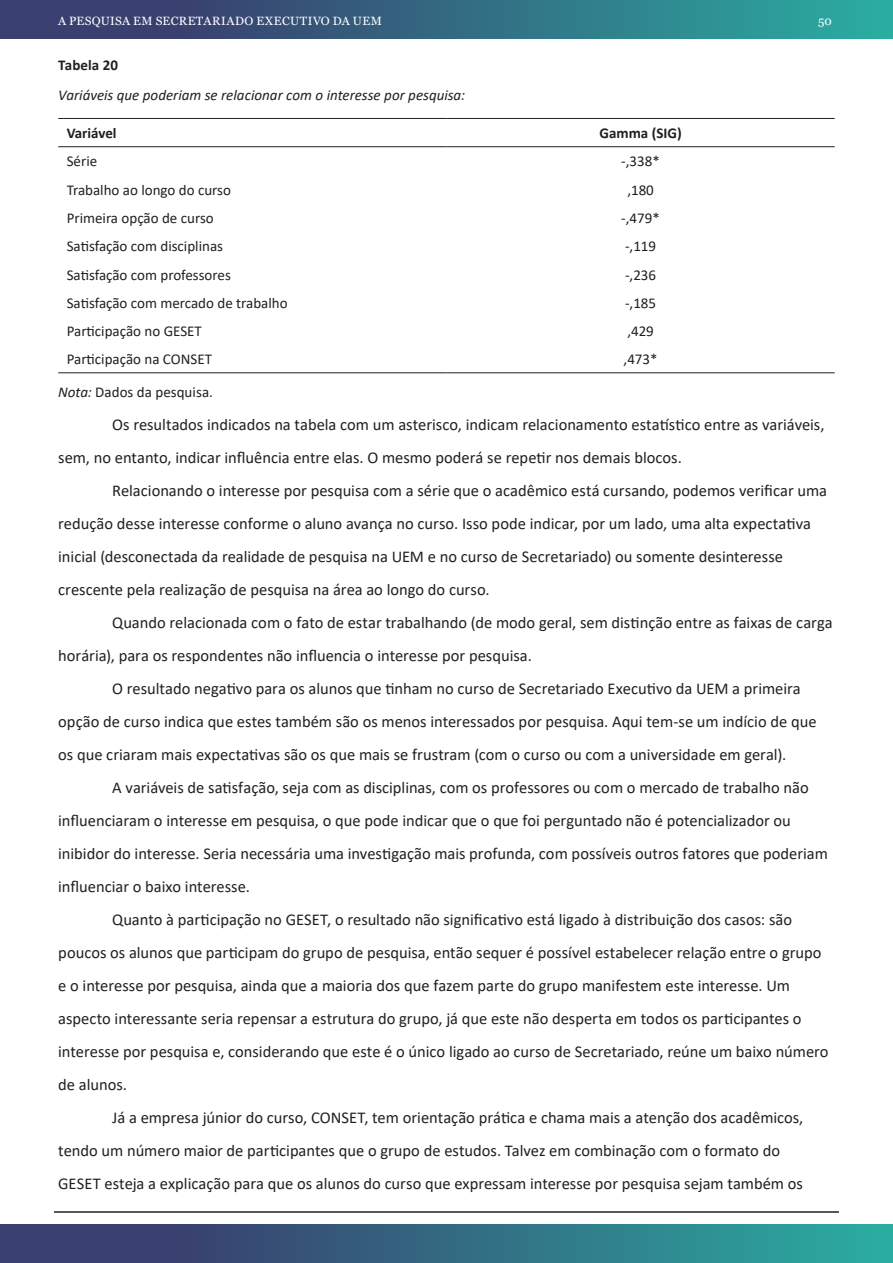
<style>
.page{position:relative;width:893px;height:1263px;background:#fff}
.page>*{position:absolute;margin:0;border:0;box-sizing:border-box;transform-origin:0 0}
.Paragrafo{font:16.5px/33px "Calibri";color:#231f20}
.Tabela_Nota{font:15px "Calibri";color:#231f20}
.Tabela_Titulo{font:italic 15px "Calibri";color:#231f20}
.Tabela_Numero{font:700 15px "Calibri";color:#231f20}
.t1{font:12px "Georgia";letter-spacing:.03em;color:#fff}
.s1{font-style:italic}
</style>
<div class="page">
<div style="left:0;top:0;width:893px;height:38px;background:linear-gradient(to right,#3b2e66,#2baaa0)"></div>
<div style="left:0;top:1225px;width:893px;height:38px;background:linear-gradient(to right,#3b2e66,#2baaa0)"></div>
<hr style="left:54px;top:1211px;width:785px;height:2px;background:#231f20">
<hr style="left:58px;top:118px;width:388px;height:1px;background:#231f20">
<hr style="left:446px;top:118px;width:389px;height:1px;background:#231f20">
<hr style="left:58px;top:146px;width:388px;height:1px;background:#231f20">
<hr style="left:446px;top:146px;width:389px;height:1px;background:#231f20">
<hr style="left:58px;top:373px;width:388px;height:1px;background:#231f20">
<hr style="left:446px;top:373px;width:389px;height:1px;background:#231f20">
<p class="t1" style="left:58px;top:13px;width:325px">A PESQUISA EM SECRETARIADO EXECUTIVO DA UEM</p>
<p class="t1" style="left:818px;top:13px;width:15px">50</p>
<p class="Tabela_Numero" style="left:58px;top:54px;width:61px">Tabela 20</p>
<p class="Tabela_Titulo" style="left:58px;top:84px;width:408px">Variáveis que poderiam se relacionar com o interesse por pesquisa:</p>
<p class="Tabela_Numero" style="left:67px;top:123px;width:51px">Variável</p>
<p class="Tabela_Numero" style="left:599px;top:123px;width:84px">Gamma (SIG)</p>
<p class="Tabela_Nota" style="left:67px;top:151px;width:32px">Série</p>
<p class="Tabela_Nota" style="left:621px;top:151px;width:40px">-,338*</p>
<p class="Tabela_Nota" style="left:67px;top:179px;width:166px">Trabalho ao longo do curso</p>
<p class="Tabela_Nota" style="left:627px;top:179px;width:28px">,180</p>
<p class="Tabela_Nota" style="left:67px;top:208px;width:149px">Primeira opção de curso</p>
<p class="Tabela_Nota" style="left:621px;top:208px;width:40px">-,479*</p>
<p class="Tabela_Nota" style="left:67px;top:236px;width:158px">Satisfação com disciplinas</p>
<p class="Tabela_Nota" style="left:625px;top:236px;width:33px">-,119</p>
<p class="Tabela_Nota" style="left:67px;top:264px;width:166px">Satisfação com professores</p>
<p class="Tabela_Nota" style="left:625px;top:264px;width:33px">-,236</p>
<p class="Tabela_Nota" style="left:67px;top:292px;width:222px">Satisfação com mercado de trabalho</p>
<p class="Tabela_Nota" style="left:625px;top:292px;width:33px">-,185</p>
<p class="Tabela_Nota" style="left:67px;top:321px;width:137px">Participação no GESET</p>
<p class="Tabela_Nota" style="left:627px;top:321px;width:28px">,429</p>
<p class="Tabela_Nota" style="left:67px;top:349px;width:147px">Participação na CONSET</p>
<p class="Tabela_Nota" style="left:624px;top:349px;width:36px">,473*</p>
<p class="Tabela_Nota" style="left:58px;top:382px;width:156px"><span class="s1">Nota:</span> Dados da pesquisa.</p>
<p class="Paragrafo" style="left:58px;top:408px;width:768px;text-indent:54px">Os resultados indicados na tabela com um asterisco, indicam relacionamento estatístico entre as variáveis, sem, no entanto, indicar influência entre elas. O mesmo poderá se repetir nos demais blocos.</p>
<p class="Paragrafo" style="left:58px;top:474px;width:770px;text-indent:54px">Relacionando o interesse por pesquisa com a série que o acadêmico está cursando, podemos verificar uma redução desse interesse conforme o aluno avança no curso. Isso pode indicar, por um lado, uma alta expectativa inicial (desconectada da realidade de pesquisa na UEM e no curso de Secretariado) ou somente desinteresse crescente pela realização de pesquisa na área ao longo do curso.</p>
<p class="Paragrafo" style="left:58px;top:606px;width:776px;text-indent:54px">Quando relacionada com o fato de estar trabalhando (de modo geral, sem distinção entre as faixas de carga horária), para os respondentes não influencia o interesse por pesquisa.</p>
<p class="Paragrafo" style="left:58px;top:672px;width:760px;text-indent:54px">O resultado negativo para os alunos que tinham no curso de Secretariado Executivo da UEM a primeira opção de curso indica que estes também são os menos interessados por pesquisa. Aqui tem-se um indício de que os que criaram mais expectativas são os que mais se frustram (com o curso ou com a universidade em geral).</p>
<p class="Paragrafo" style="left:58px;top:771px;width:771px;text-indent:54px">A variáveis de satisfação, seja com as disciplinas, com os professores ou com o mercado de trabalho não influenciaram o interesse em pesquisa, o que pode indicar que o que foi perguntado não é potencializador ou inibidor do interesse. Seria necessária uma investigação mais profunda, com possíveis outros fatores que poderiam influenciar o baixo interesse.</p>
<p class="Paragrafo" style="left:58px;top:903px;width:772px;text-indent:54px">Quanto à participação no GESET, o resultado não significativo está ligado à distribuição dos casos: são poucos os alunos que participam do grupo de pesquisa, então sequer é possível estabelecer relação entre o grupo e o interesse por pesquisa, ainda que a maioria dos que fazem parte do grupo manifestem este interesse. Um aspecto interessante seria repensar a estrutura do grupo, já que este não desperta em todos os participantes o interesse por pesquisa e, considerando que este é o único ligado ao curso de Secretariado, reúne um baixo número de alunos.</p>
<p class="Paragrafo" style="left:58px;top:1101px;width:747px;text-indent:54px">Já a empresa júnior do curso, CONSET, tem orientação prática e chama mais a atenção dos acadêmicos, tendo um número maior de participantes que o grupo de estudos. Talvez em combinação com o formato do<br>GESET esteja a explicação para que os alunos do curso que expressam interesse por pesquisa sejam também os</p>
</div>
